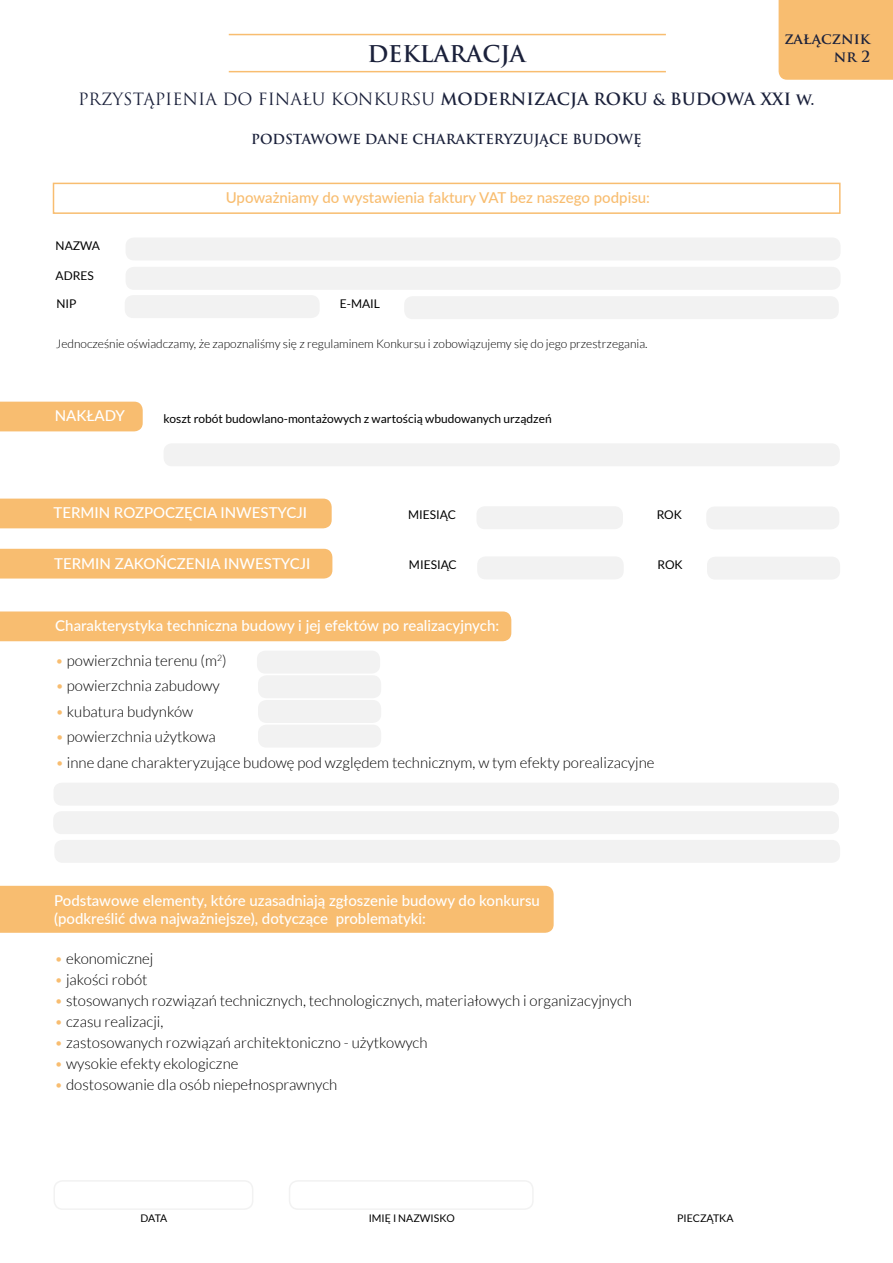
<style>
.page{position:relative;width:893px;height:1263px;background:#fff}
.page>*{position:absolute;margin:0;border:0;box-sizing:border-box;transform-origin:0 0}
.t1{font:700 22.5px "Trajan Pro";color:#1b213b}
.t2{font:16.5px "Trajan Pro";color:#1b213b}
.t3{font:300 15px "Lato";color:#000}
.t4{font:500 15px/18px "Lato";color:#fff}
.t5{font:500 15px "Lato";color:#f8bd70}
.t6{font:700 15px/18px "Trajan Pro";color:#1b213b;text-align:right}
.t7{font:700 13.5px "Trajan Pro";color:#1b213b}
.t8{font:12px "Lato";color:#000}
.t9{font:300 12px "Lato";color:#000}
.t10{font:10.5px "Lato";color:#000}
.s1{font-weight:700}
.s2{font-weight:700;font-size:15px}
.s3{color:#f8bd70}
</style>
<div class="page">
<hr style="left:229px;top:71px;width:437px;height:1px;background:#f8bd70">
<hr style="left:229px;top:34px;width:437px;height:1px;background:#f8bd70">
<div style="left:779px;top:0;width:114px;height:80px;background:#f8bd70"></div>
<div style="left:53px;top:1180px;width:200px;height:30px;border:2px solid #f2f2f2;border-radius:9px"></div>
<div style="left:289px;top:1180px;width:245px;height:30px;border:2px solid #f2f2f2;border-radius:9px"></div>
<div style="left:0;top:611px;width:511px;height:30px;background:#f8bd70"></div>
<div style="left:0;top:402px;width:143px;height:29px;background:#f8bd70"></div>
<div style="left:164px;top:443px;width:676px;height:23px;background:#f2f2f2;border-radius:9px"></div>
<div style="left:0;top:499px;width:332px;height:29px;background:#f8bd70"></div>
<div style="left:476px;top:506px;width:147px;height:23px;background:#f2f2f2;border-radius:9px"></div>
<div style="left:706px;top:506px;width:133px;height:23px;background:#f2f2f2;border-radius:9px"></div>
<div style="left:0;top:549px;width:332px;height:29px;background:#f8bd70"></div>
<div style="left:477px;top:556px;width:147px;height:23px;background:#f2f2f2;border-radius:9px"></div>
<div style="left:707px;top:557px;width:133px;height:23px;background:#f2f2f2;border-radius:9px"></div>
<div style="left:0;top:886px;width:554px;height:47px;background:#f8bd70"></div>
<div style="left:257px;top:651px;width:123px;height:23px;background:#f2f2f2;border-radius:9px"></div>
<div style="left:258px;top:675px;width:123px;height:23px;background:#f2f2f2;border-radius:9px"></div>
<div style="left:258px;top:700px;width:123px;height:23px;background:#f2f2f2;border-radius:9px"></div>
<div style="left:258px;top:725px;width:123px;height:23px;background:#f2f2f2;border-radius:9px"></div>
<div style="left:53px;top:783px;width:786px;height:23px;background:#f2f2f2;border-radius:9px"></div>
<div style="left:53px;top:811px;width:786px;height:23px;background:#f2f2f2;border-radius:9px"></div>
<div style="left:53px;top:183px;width:788px;height:31px;border:2px solid #f8bd70"></div>
<div style="left:126px;top:237px;width:715px;height:23px;background:#f2f2f2;border-radius:9px"></div>
<div style="left:126px;top:267px;width:715px;height:23px;background:#f2f2f2;border-radius:9px"></div>
<div style="left:125px;top:295px;width:195px;height:23px;background:#f2f2f2;border-radius:9px"></div>
<div style="left:404px;top:296px;width:435px;height:23px;background:#f2f2f2;border-radius:9px"></div>
<div style="left:54px;top:840px;width:786px;height:23px;background:#f2f2f2;border-radius:9px"></div>
<p class="t6" style="left:784px;top:30px;width:87px">załącznik nr 2</p>
<h1 class="t1" style="left:367px;top:39px;width:159px">DEKLARACJA</h1>
<p class="t2" style="left:78px;top:88px;width:738px">PRZYSTĄPIENIA DO FINAŁU KONKURSU <span class="s1">MODERNIZACJA ROKU</span> <span class="s2">&amp;</span> <span class="s1">BUDOWA XXI w.</span></p>
<p class="t7" style="left:251px;top:131px;width:392px">PODSTAWOWE DANE CHARAKTERYZUJĄCE BUDOWĘ</p>
<p class="t5" style="left:226px;top:187px;width:426px">Upoważniamy do wystawienia faktury VAT bez naszego podpisu:</p>
<p class="t8" style="left:56px;top:239px;width:46px">NAZWA</p>
<p class="t8" style="left:56px;top:269px;width:40px">ADRES</p>
<p class="t8" style="left:56px;top:297px;width:22px">NIP</p>
<p class="t8" style="left:340px;top:297px;width:42px">E-MAIL</p>
<p class="t9" style="left:56px;top:337px;width:593px">Jednocześnie oświadczamy, że zapoznaliśmy się z regulaminem Konkursu i zobowiązujemy się do jego przestrzegania.</p>
<p class="t4" style="left:55px;top:406px;width:72px">NAKŁADY</p>
<p class="t8" style="left:164px;top:412px;width:390px">koszt robót budowlano-montażowych z wartością wbudowanych urządzeń</p>
<p class="t4" style="left:53px;top:503px;width:255px">TERMIN ROZPOCZĘCIA INWESTYCJI</p>
<p class="t8" style="left:408px;top:508px;width:49px">MIESIĄC</p>
<p class="t8" style="left:657px;top:508px;width:27px">ROK</p>
<p class="t4" style="left:54px;top:553px;width:258px">TERMIN ZAKOŃCZENIA INWESTYCJI</p>
<p class="t8" style="left:409px;top:558px;width:49px">MIESIĄC</p>
<p class="t8" style="left:658px;top:558px;width:27px">ROK</p>
<p class="t4" style="left:55px;top:616px;width:445px">Charakterystyka techniczna budowy i jej efektów po realizacyjnych:</p>
<p class="t3" style="left:55px;top:652px;width:173px"><span class="s3">•</span> powierzchnia terenu (m<sup>2</sup>)</p>
<p class="t3" style="left:55px;top:678px;width:166px"><span class="s3">•</span> powierzchnia zabudowy</p>
<p class="t3" style="left:55px;top:703px;width:139px"><span class="s3">•</span> kubatura budynków</p>
<p class="t3" style="left:55px;top:729px;width:162px"><span class="s3">•</span> powierzchnia użytkowa</p>
<p class="t3" style="left:55px;top:754px;width:601px"><span class="s3">•</span> inne dane charakteryzujące budowę pod względem technicznym, w tym efekty porealizacyjne</p>
<p class="t4" style="left:54px;top:890px;width:487px">Podstawowe elementy, które uzasadniają zgłoszenie budowy do konkursu (podkreślić dwa najważniejsze), dotyczące problematyki:</p>
<p class="t3" style="left:55px;top:950px;width:100px"><span class="s3">•</span> ekonomicznej</p>
<p class="t3" style="left:55px;top:971px;width:94px"><span class="s3">•</span> jakości robót</p>
<p class="t3" style="left:55px;top:992px;width:579px"><span class="s3">•</span> stosowanych rozwiązań technicznych, technologicznych, materiałowych i organizacyjnych</p>
<p class="t3" style="left:55px;top:1013px;width:110px"><span class="s3">•</span> czasu realizacji,</p>
<p class="t3" style="left:55px;top:1034px;width:374px"><span class="s3">•</span> zastosowanych rozwiązań architektoniczno - użytkowych</p>
<p class="t3" style="left:55px;top:1055px;width:185px"><span class="s3">•</span> wysokie efekty ekologiczne</p>
<p class="t3" style="left:55px;top:1076px;width:284px"><span class="s3">•</span> dostosowanie dla osób niepełnosprawnych</p>
<p class="t10" style="left:141px;top:1213px;width:28px">DATA</p>
<p class="t10" style="left:369px;top:1213px;width:88px">IMIĘ I NAZWISKO</p>
<p class="t10" style="left:677px;top:1213px;width:58px">PIECZĄTKA</p>
</div>
